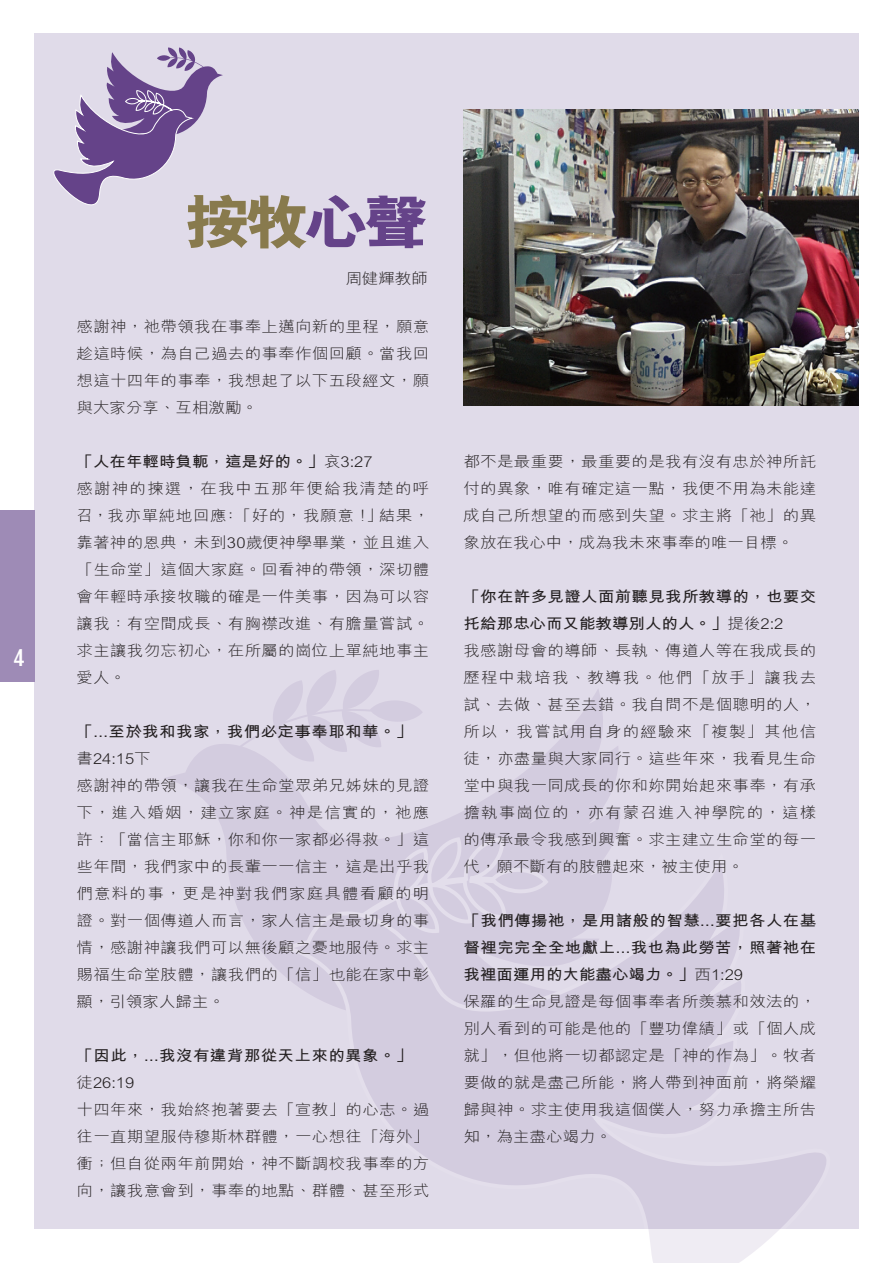
<style>
.page{position:relative;width:893px;height:1263px;background:#fff}
.page>*{position:absolute;margin:0;border:0;box-sizing:border-box;transform-origin:0 0}
.t1{font:800 60px "M Hei HK";color:#887a4d;scale:1.1 1}
.t2{font:700 condensed 24px "DIN Neuzeit Grotesk";color:#fff;scale:1.1 1}
.t3{font:300 15px/27px "M Hei HK";letter-spacing:.02em;color:#231f20;text-align:justify;scale:1.1 1}
.t4{font:700 15px/27px "M Hei HK";letter-spacing:.025em;color:#231f20;scale:1.1 1}
.t5{font:700 15px "M Hei HK";color:#231f20;scale:1.1 1}
.s1{color:#654389}
.s2{font-weight:300}
</style>
<div class="page">
<div style="left:34px;top:34px;width:825px;height:1195px;background:#e0dbe9"></div>
<div style="left:0;top:510px;width:34px;height:171px;background:#9e8bb6"></div>
<img style="left:463px;top:109px;width:396px;height:296px">
<svg style="left:53px;top:47px;width:170px;height:159px"></svg>
<svg style="left:165px;top:670px;width:455px;height:303px"></svg>
<svg style="left:282px;top:835px;width:544px;height:428px"></svg>
<p class="t2" style="left:14px;top:644px;width:11px">4</p>
<p class="t1" style="left:185px;top:182px;width:224px">按牧<span class="s1">心聲</span></p>
<p class="t3" style="left:345px;top:264px;width:77px">周健輝教師</p>
<p class="t3" style="left:77px;top:312px;width:322px">感謝神，祂帶領我在事奉上邁向新的里程，願意趁這時候，為自己過去的事奉作個回顧。當我回想這十四年的事奉，我想起了以下五段經文，願與大家分享、互相激勵。</p>
<p class="t5" style="left:77px;top:450px;width:271px">「人在年輕時負軛，這是好的。」<span class="s2">哀3:27</span></p>
<p class="t3" style="left:77px;top:474px;width:322px">感謝神的揀選，在我中五那年便給我清楚的呼召，我亦單純地回應：「好的，我願意！」結果，靠著神的恩典，未到30歲便神學畢業，並且進入「生命堂」這個大家庭。回看神的帶領，深切體會年輕時承接牧職的確是一件美事，因為可以容讓我：有空間成長、有胸襟改進、有膽量嘗試。求主讓我勿忘初心，在所屬的崗位上單純地事主愛人。</p>
<p class="t4" style="left:77px;top:717px;width:307px">「...至於我和我家，我們必定事奉耶和華。」</p>
<p class="t3" style="left:77px;top:744px;width:69px">書24:15下</p>
<p class="t3" style="left:77px;top:771px;width:322px">感謝神的帶領，讓我在生命堂眾弟兄姊妹的見證下，進入婚姻，建立家庭。神是信實的，祂應許：「當信主耶穌，你和你一家都必得救。」這些年間，我們家中的長輩一一信主，這是出乎我們意料的事，更是神對我們家庭具體看顧的明證。對一個傳道人而言，家人信主是最切身的事情，感謝神讓我們可以無後顧之憂地服侍。求主賜福生命堂肢體，讓我們的「信」也能在家中彰顯，引領家人歸主。</p>
<p class="t4" style="left:77px;top:1041px;width:307px">「因此，...我沒有違背那從天上來的異象。」</p>
<p class="t3" style="left:77px;top:1068px;width:54px">徒26:19</p>
<p class="t3" style="left:77px;top:1095px;width:322px">十四年來，我始終抱著要去「宣教」的心志。過往一直期望服侍穆斯林群體，一心想往「海外」衝；但自從兩年前開始，神不斷調校我事奉的方向，讓我意會到，事奉的地點、群體、甚至形式</p>
<p class="t3" style="left:463px;top:447px;width:322px">都不是最重要，最重要的是我有沒有忠於神所託付的異象，唯有確定這一點，我便不用為未能達成自己所想望的而感到失望。求主將「祂」的異象放在我心中，成為我未來事奉的唯一目標。</p>
<p class="t4" style="left:463px;top:582px;width:322px">「你在許多見證人面前聽見我所教導的，也要交托給那忠心而又能教導別人的人。」<span class="s2">提後2:2</span></p>
<p class="t3" style="left:463px;top:636px;width:322px">我感謝母會的導師、長執、傳道人等在我成長的歷程中栽培我、教導我。他們「放手」讓我去試、去做、甚至去錯。我自問不是個聰明的人，所以，我嘗試用自身的經驗來「複製」其他信徒，亦盡量與大家同行。這些年來，我看見生命堂中與我一同成長的你和妳開始起來事奉，有承擔執事崗位的，亦有蒙召進入神學院的，這樣的傳承最令我感到興奮。求主建立生命堂的每一代，願不斷有的肢體起來，被主使用。</p>
<p class="t4" style="left:463px;top:906px;width:322px;text-align:justify">「我們傳揚祂，是用諸般的智慧...要把各人在基督裡完完全全地獻上...我也為此勞苦，照著祂在我裡面運用的大能盡心竭力。」<span class="s2">西1:29</span></p>
<p class="t3" style="left:463px;top:987px;width:322px">保羅的生命見證是每個事奉者所羨慕和效法的，別人看到的可能是他的「豐功偉績」或「個人成就」，但他將一切都認定是「神的作為」。牧者要做的就是盡己所能，將人帶到神面前，將榮耀歸與神。求主使用我這個僕人，努力承擔主所告知，為主盡心竭力。</p>
</div>
